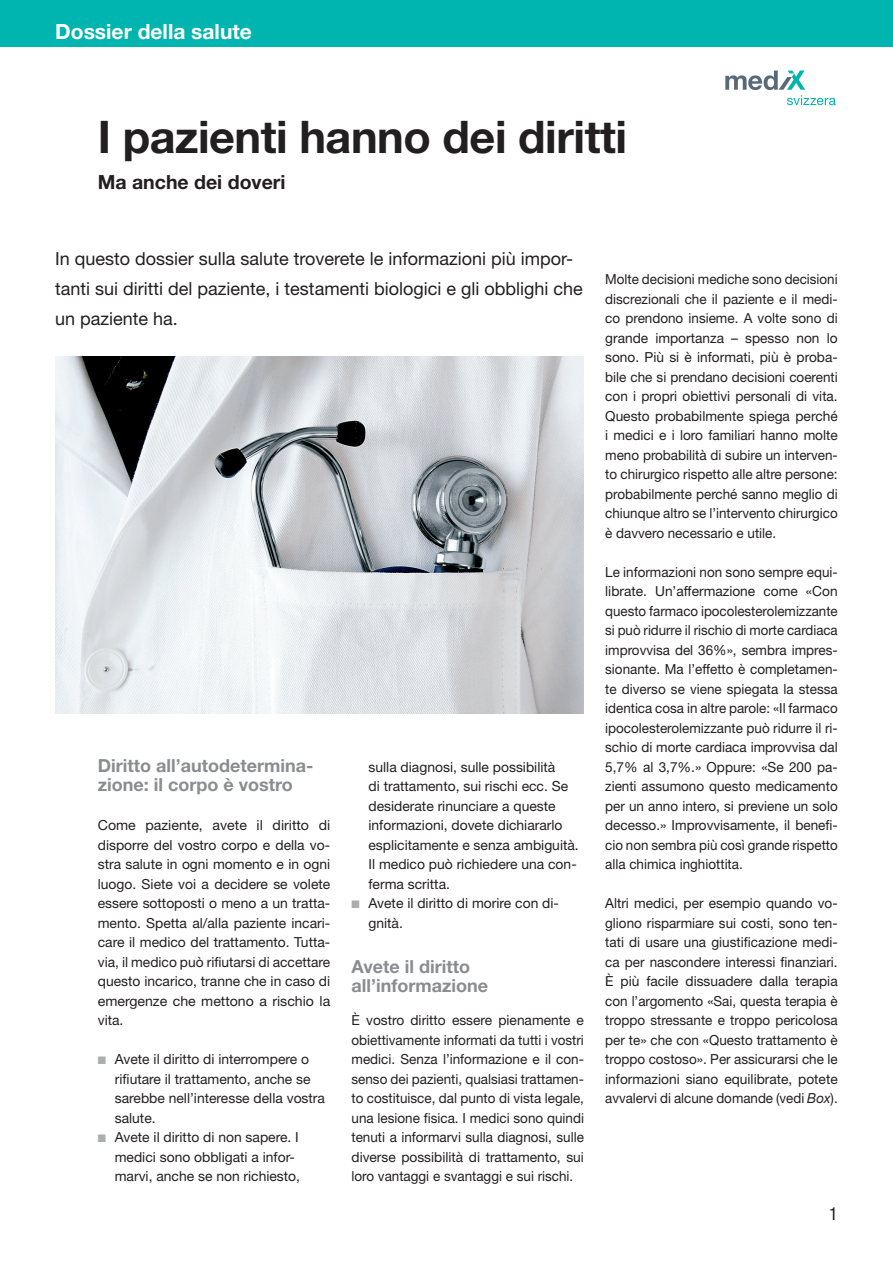
<style>
.page{position:relative;width:893px;height:1263px;background:#fff}
.page>*{position:absolute;margin:0;border:0;box-sizing:border-box;transform-origin:0 0}
.t1{font:700 45px "Helvetica Neue LT Std";letter-spacing:-.01em;color:#231f20}
.t2{font:700 21px "Helvetica Neue LT Std";color:#fff}
.t3{font:700 19.5px "Helvetica Neue LT Std";color:#231f20}
.t4{font:18px/30px "Helvetica Neue LT Std";color:#231f20}
.t5{font:700 18px/19.5px "Helvetica Neue LT Std";color:#8a8c8f}
.t6{font:condensed 18px "Helvetica Neue LT Std";color:#231f20}
.t7{font:13.8px/19.5px "Helvetica Neue LT Std";color:#231f20;text-align:justify}
.t8{font:13.8px/19.5px "Helvetica Neue LT Std";color:#231f20;text-align:justify;scale:.96 1}
.s1{color:#acadad}
.s2{font-style:italic}
</style>
<div class="page">
<img style="left:55px;top:356px;width:529px;height:357px">
<div style="left:0;top:0;width:893px;height:47px;background:#00b5af"></div>
<svg style="left:725px;top:71px;width:111px;height:34px"></svg>
<h2 class="t2" style="left:55px;top:18px;width:198px">Dossier della salute</h2>
<h1 class="t1" style="left:98px;top:109px;width:531px">I pazienti hanno dei diritti</h1>
<h3 class="t3" style="left:98px;top:170px;width:189px">Ma anche dei doveri</h3>
<h3 class="t4" style="left:55px;top:243px;width:529px">In questo dossier sulla salute troverete le informazioni più impor&shy;tanti sui diritti del paziente, i testamenti biologici e gli obblighi che un paziente ha.</h3>
<h3 class="t5" style="left:98px;top:755px;width:217px">Diritto all’autodetermina&shy;zione: il corpo è vostro</h3>
<p class="t7" style="left:98px;top:815px;width:234px">Come paziente, avete il diritto di disporre del vostro corpo e della vo&shy;stra salute in ogni momento e in ogni luogo. Siete voi a decidere se volete essere sottoposti o meno a un tratta&shy;mento. Spetta al/alla paziente incari&shy;care il medico del trattamento. Tutta&shy;via, il medico può rifiutarsi di accettare questo incarico, tranne che in caso di emergenze che mettono a rischio la vita.</p>
<p class="t7" style="left:115px;top:1049px;width:212px;text-align:left;text-indent:-17px"><span class="s1">■</span> Avete il diritto di interrompere o rifiutare il trattamento, anche se sarebbe nell’interesse della vostra salute.</p>
<p class="t7" style="left:115px;top:1127px;width:187px;text-align:left;text-indent:-17px"><span class="s1">■</span> Avete il diritto di non sapere. I medici sono obbligati a infor&shy;marvi, anche se non richiesto,</p>
<p class="t7" style="left:369px;top:757px;width:212px;text-align:left">sulla diagnosi, sulle possibilità<br>di trattamento, sui rischi ecc. Se desiderate rinunciare a queste informazioni, dovete dichiararlo esplicitamente e senza ambiguità.<br>Il medico può richiedere una con&shy;ferma scritta.</p>
<p class="t7" style="left:368px;top:893px;width:191px;text-indent:-17px"><span class="s1">■</span> Avete il diritto di morire con di&shy;gnità.</p>
<h3 class="t5" style="left:351px;top:956px;width:138px">Avete il diritto all’informazione</h3>
<p class="t7" style="left:351px;top:1010px;width:234px">È vostro diritto essere pienamente e obiettivamente informati da tutti i vostri medici. Senza l’informazione e il con&shy;senso dei pazienti, qualsiasi trattamen&shy;to costituisce, dal punto di vista legale, una lesione fisica. I medici sono quindi tenuti a informarvi sulla diagnosi, sulle diverse possibilità di trattamento, sui loro vantaggi e svantaggi e sui rischi.</p>
<p class="t8" style="left:605px;top:269px;width:244px">Molte decisioni mediche sono decisioni discrezionali che il paziente e il medi&shy;co prendono insieme. A volte sono di grande importanza – spesso non lo sono. Più si è informati, più è proba&shy;bile che si prendano decisioni coerenti con i propri obiettivi personali di vita.<br>Questo probabilmente spiega perché i medici e i loro familiari hanno molte meno probabilità di subire un interven&shy;to chirurgico rispetto alle altre persone: probabilmente perché sanno meglio di chiunque altro se l’intervento chirurgico è davvero necessario e utile.</p>
<p class="t7" style="left:605px;top:562px;width:234px">Le informazioni non sono sempre equi&shy;librate. Un’affermazione come «Con questo farmaco ipocolesterolemizzante si può ridurre il rischio di morte cardiaca improvvisa del 36%», sembra impres&shy;sionante. Ma l’effetto è completamen&shy;te diverso se viene spiegata la stessa identica cosa in altre parole: «Il farmaco ipocolesterolemizzante può ridurre il ri&shy;schio di morte cardiaca improvvisa dal 5,7% al 3,7%.» Oppure: «Se 200 pa&shy;zienti assumono questo medicamento per un anno intero, si previene un solo decesso.» Improvvisamente, il benefi&shy;cio non sembra più così grande rispetto alla chimica inghiottita.</p>
<p class="t7" style="left:605px;top:893px;width:234px">Altri medici, per esempio quando vo&shy;gliono risparmiare sui costi, sono ten&shy;tati di usare una giustificazione medi&shy;ca per nascondere interessi finanziari.<br>È più facile dissuadere dalla terapia con l’argomento «Sai, questa terapia è troppo stressante e troppo pericolosa per te» che con «Questo trattamento è troppo costoso». Per assicurarsi che le informazioni siano equilibrate, potete avvalervi di alcune domande (vedi <span class="s2">Box</span>).</p>
<h3 class="t6" style="left:829px;top:1203px;width:10px">1</h3>
</div>
